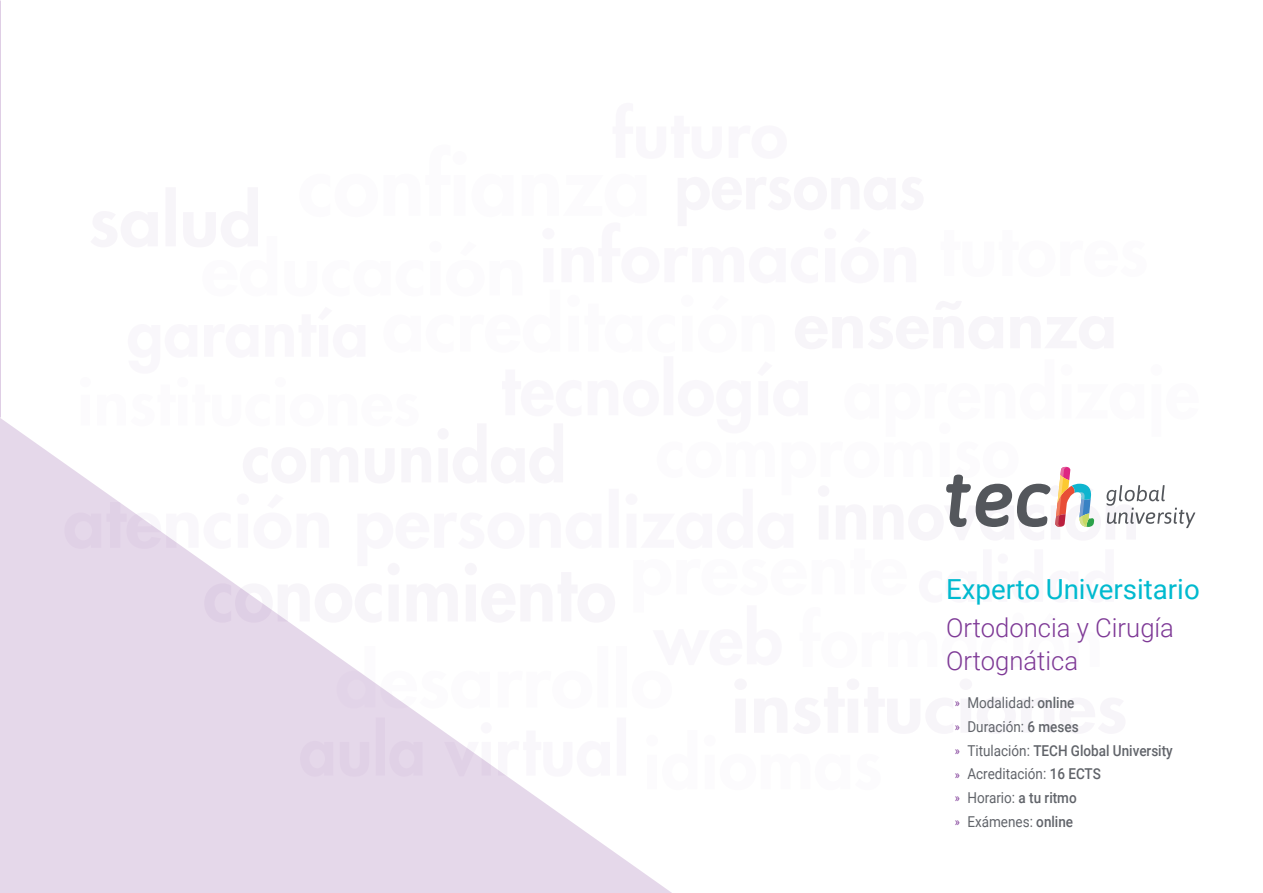
<style>
.page{position:relative;width:1263px;height:893px;background:#fff}
.page>*{position:absolute;margin:0;border:0;box-sizing:border-box;transform-origin:0 0}
.t1{font:27.6px "Roboto";color:#00bacf}
.t2{font:300 26.25px/33px "Roboto";color:#7e3996}
.t3{font:15px/23.7px "Roboto";color:#61646a;scale:.9 1}
.s1{font-size:12px;color:#7e3996}
.s2{font-weight:500}
</style>
<div class="page">
<svg style="left:0;top:418px;width:672px;height:475px;background:#e7dbec"></svg>
<svg style="left:64px;top:418px;width:1132px;height:372px"></svg>
<h1 class="t1" style="left:946px;top:570px;width:255px">Experto Universitario</h1>
<h2 class="t2" style="left:946px;top:610px;width:229px">Ortodoncia y Cirugía<br>Ortognática</h2>
<p class="t3" style="left:955px;top:690px;width:244px"><span class="s1">»</span> Modalidad: <span class="s2">online<br></span><span class="s1">»</span> Duración: <span class="s2">6 meses<br></span><span class="s1">»</span> Titulación: <span class="s2">TECH Global University </span><span class="s1">»</span> Acreditación: <span class="s2">16 ECTS<br></span><span class="s1">»</span> Horario: <span class="s2">a tu ritmo<br></span><span class="s1">»</span> Exámenes: <span class="s2">online</span></p>
</div>
